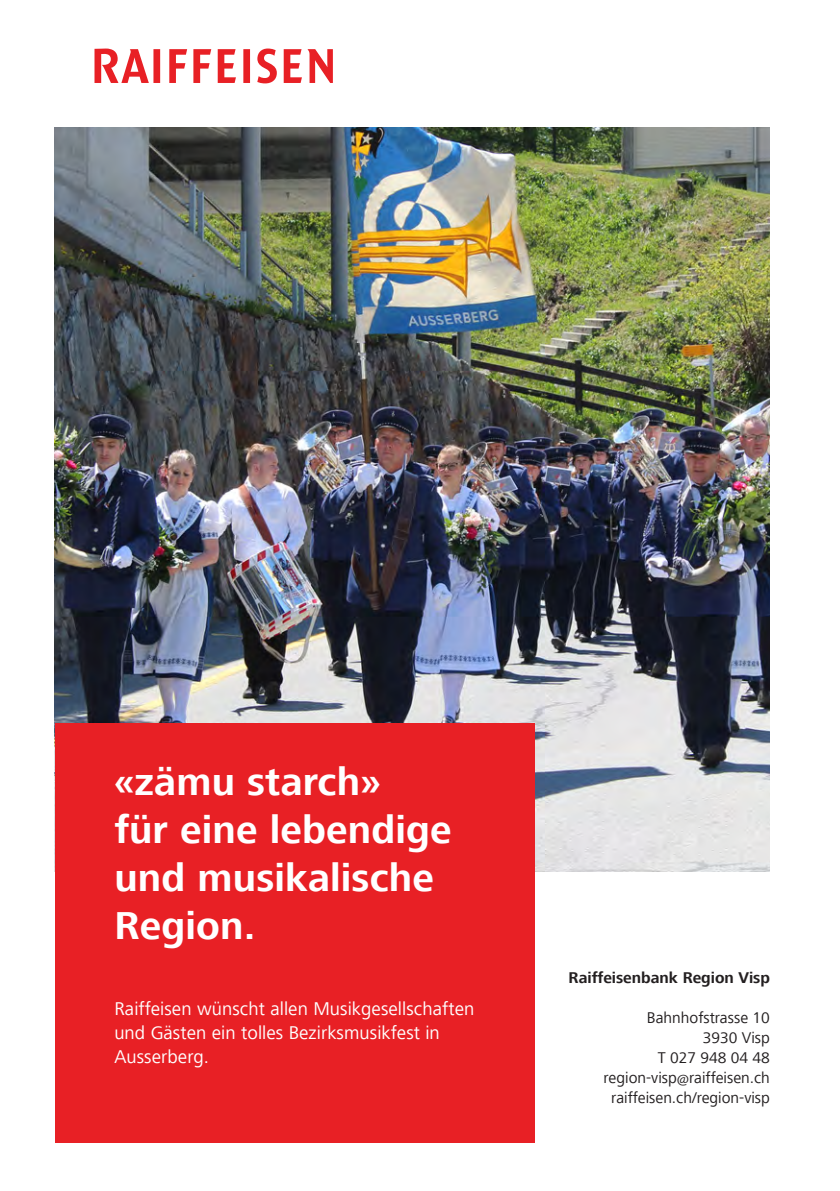
<style>
.page{position:relative;width:840px;height:1191px;background:#fff}
.page>*{position:absolute;margin:0;border:0;box-sizing:border-box;transform-origin:0 0}
.t1{font:700 40px/48px "Frutiger Next LT";letter-spacing:.005em;color:#fff}
.t2{font:19px/24px "Frutiger Next LT";letter-spacing:.005em;color:#fff}
.t3{font:16px/20px "Frutiger Next LT";color:#231f20;text-align:right}
.t4{font:700 16px "Frutiger Next LT";color:#231f20}
</style>
<div class="page">
<img style="left:55px;top:127px;width:714px;height:744px">
<div style="left:55px;top:723px;width:479px;height:419px;background:#e82025"></div>
<svg style="left:94px;top:49px;width:239px;height:34px"></svg>
<h1 class="t1" style="left:114px;top:757px;width:338px">«zämu starch»<br>für eine lebendige und musikalische<br>Region.</h1>
<p class="t2" style="left:114px;top:996px;width:361px">Raiffeisen wünscht allen Musikgesellschaften und Gästen ein tolles Bezirksmusikfest in<br>Ausserberg.</p>
<p class="t4" style="left:568px;top:968px;width:203px">Raiffeisenbank Region Visp</p>
<p class="t3" style="left:603px;top:1007px;width:168px">Bahnhofstrasse 10<br>3930 Visp<br>T 027 948 04 48 region-visp@raiffeisen.ch raiffeisen.ch/region-visp</p>
</div>
